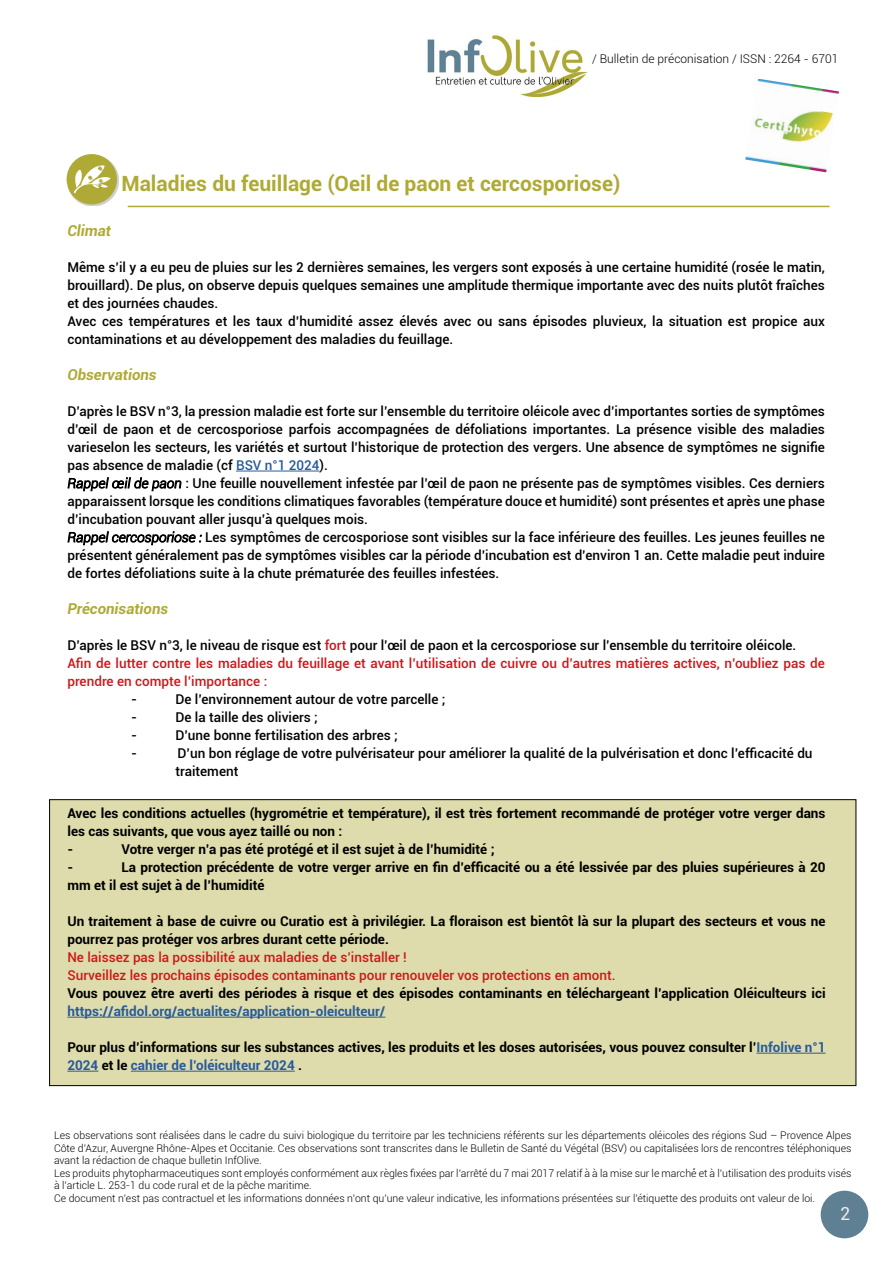
<style>
.page{position:relative;width:893px;height:1263px;background:#fff}
.page>*{position:absolute;margin:0;border:0;box-sizing:border-box;transform-origin:0 0}
.t1{font:700 21px "Roboto";color:#afaa35}
.t2{font:18px "Roboto";color:#ebebeb}
.t3{font:italic 700 15px "Roboto";color:#afaa35}
.t4{font:500 13.5px/18px "Roboto";color:#000}
.t5{font:700 13.5px/18px "Roboto";color:#000}
.t6{font:500 13.5px/18px "Roboto";color:#cd1719}
.t7{font:700 13.5px "Roboto";color:#275b9b}
.t8{font:300 12px "Roboto";color:#000}
.t9{font:300 10.5px/12.6px "Roboto";color:#000}
.s1{color:#275b9b}
.s2{font-weight:300;font-style:italic}
.s3{color:#000}
</style>
<div class="page">
<div style="left:821px;top:1191px;width:47px;height:47px;background:#5f7f93;border-radius:50%"></div>
<img style="left:427px;top:35px;width:161px;height:62px">
<img style="left:745px;top:79px;width:94px;height:93px">
<div style="left:50px;top:800px;width:806px;height:285px;background:#dedcac"></div>
<hr style="left:236px;top:471px;width:83px;height:1px;background:#275b9b">
<div style="left:68px;top:155px;width:50px;height:51px;background:#bebebe;opacity:.75"></div>
<div style="left:67px;top:154px;width:50px;height:50px;background:#afaa35;border-radius:50%"></div>
<svg style="left:73px;top:165px;width:38px;height:28px"></svg>
<hr style="left:128px;top:206px;width:701px;height:1px;background:#afaa35">
<hr style="left:67px;top:1017px;width:318px;height:1px;background:#275b9b">
<hr style="left:756px;top:1053px;width:70px;height:1px;background:#275b9b">
<hr style="left:67px;top:1071px;width:31px;height:1px;background:#275b9b">
<hr style="left:131px;top:1071px;width:164px;height:1px;background:#275b9b">
<p class="t8" style="left:592px;top:50px;width:248px">/ Bulletin de préconisation / ISSN : 2264 - 6701</p>
<h1 class="t1" style="left:121px;top:169px;width:500px">Maladies du feuillage (Oeil de paon et cercosporiose)</h1>
<p class="t3" style="left:67px;top:220px;width:45px">Climat</p>
<p class="t4" style="left:67px;top:258px;width:759px">Même s’il y a eu peu de pluies sur les 2 dernières semaines, les vergers sont exposés à une certaine humidité (rosée le matin, brouillard). De plus, on observe depuis quelques semaines une amplitude thermique importante avec des nuits plutôt fraîches et des journées chaudes.<br>Avec ces températures et les taux d’humidité assez élevés avec ou sans épisodes pluvieux, la situation est propice aux contaminations et au développement des maladies du feuillage.</p>
<p class="t3" style="left:67px;top:364px;width:91px">Observations</p>
<p class="t4" style="left:67px;top:402px;width:759px">D’après le BSV n°3, la pression maladie est forte sur l’ensemble du territoire oléicole avec d’importantes sorties de symptômes d’œil de paon et de cercosporiose parfois accompagnées de défoliations importantes. La présence visible des maladies varieselon les secteurs, les variétés et surtout l’historique de protection des vergers. Une absence de symptômes ne signifie pas absence de maladie (cf <span class="s1">BSV n°1 2024</span>).<br><span class="s2">Rappel œil de paon</span> : Une feuille nouvellement infestée par l’œil de paon ne présente pas de symptômes visibles. Ces derniers apparaissent lorsque les conditions climatiques favorables (température douce et humidité) sont présentes et après une phase d’incubation pouvant aller jusqu’à quelques mois.<br><span class="s2">Rappel cercosporiose :</span> Les symptômes de cercosporiose sont visibles sur la face inférieure des feuilles. Les jeunes feuilles ne présentent généralement pas de symptômes visibles car la période d’incubation est d’environ 1 an. Cette maladie peut induire de fortes défoliations suite à la chute prématurée des feuilles infestées.</p>
<p class="t3" style="left:67px;top:598px;width:102px">Préconisations</p>
<p class="t6" style="left:67px;top:636px;width:759px"><span class="s3">D’après le BSV n°3, le niveau de risque est</span> fort <span class="s3">pour l’œil de paon et la cercosporiose sur l’ensemble du territoire oléicole.<br></span>Afin de lutter contre les maladies du feuillage et avant l’utilisation de cuivre ou d’autres matières actives, n’oubliez pas de prendre en compte l’importance :</p>
<p class="t4" style="left:131px;top:690px;width:7px">-</p>
<p class="t4" style="left:175px;top:690px;width:272px">De l’environnement autour de votre parcelle ;</p>
<p class="t4" style="left:131px;top:708px;width:7px">-</p>
<p class="t4" style="left:175px;top:708px;width:144px">De la taille des oliviers ;</p>
<p class="t4" style="left:131px;top:726px;width:7px">-</p>
<p class="t4" style="left:175px;top:726px;width:224px">D’une bonne fertilisation des arbres ;</p>
<p class="t4" style="left:131px;top:744px;width:7px">-</p>
<p class="t4" style="left:175px;top:744px;width:639px">D’un bon réglage de votre pulvérisateur pour améliorer la qualité de la pulvérisation et donc l’efficacité du traitement</p>
<p class="t5" style="left:67px;top:804px;width:760px">Avec les conditions actuelles (hygrométrie et température), il est très fortement recommandé de protéger votre verger dans les cas suivants, que vous ayez taillé ou non :<br>-</p>
<p class="t5" style="left:121px;top:840px;width:374px">Votre verger n’a pas été protégé et il est sujet à de l’humidité ;</p>
<p class="t5" style="left:67px;top:858px;width:760px;text-indent:54px">La protection précédente de votre verger arrive en fin d’efficacité ou a été lessivée par des pluies supérieures à 20 mm et il est sujet à de l’humidité</p>
<p class="t5" style="left:67px;top:912px;width:760px">Un traitement à base de cuivre ou Curatio est à privilégier. La floraison est bientôt là sur la plupart des secteurs et vous ne pourrez pas protéger vos arbres durant cette période.</p>
<p class="t6" style="left:67px;top:948px;width:550px">Ne laissez pas la possibilité aux maladies de s’installer !<br>Surveillez les prochains épisodes contaminants pour renouveler vos protections en amont.</p>
<p class="t5" style="left:67px;top:984px;width:760px">Vous pouvez être averti des périodes à risque et des épisodes contaminants en téléchargeant l’application Oléiculteurs ici</p>
<p class="t7" style="left:67px;top:1002px;width:319px">https://afidol.org/actualites/application-oleiculteur/</p>
<p class="t5" style="left:67px;top:1038px;width:760px">Pour plus d’informations sur les substances actives, les produits et les doses autorisées, vous pouvez consulter l’<span class="s1">Infolive n°1<br>2024</span> et le <span class="s1">cahier de l’oléiculteur 2024</span> .</p>
<p class="t5" style="left:67px;top:858px;width:7px">-</p>
<p class="t9" style="left:54px;top:1129px;width:799px">Les observations sont réalisées dans le cadre du suivi biologique du territoire par les techniciens référents sur les départements oléicoles des régions Sud – Provence Alpes Côte d’Azur, Auvergne Rhône-Alpes et Occitanie. Ces observations sont transcrites dans le Bulletin de Santé du Végétal (BSV) ou capitalisées lors de rencontres téléphoniques avant la rédaction de chaque bulletin InfOlive.<br>Les produits phytopharmaceutiques sont employés conformément aux règles fixées par l’arrêté du 7 mai 2017 relatif à à la mise sur le marché́et à l’utilisation des produits visés à l’article L. 253-1 du code rural et de la pêche maritime.<br>Ce document n’est pas contractuel et les informations données n’ont qu’une valeur indicative, les informations présentées sur l’étiquette des produits ont valeur de loi.</p>
<h2 class="t2" style="left:840px;top:1201px;width:12px">2</h2>
</div>
